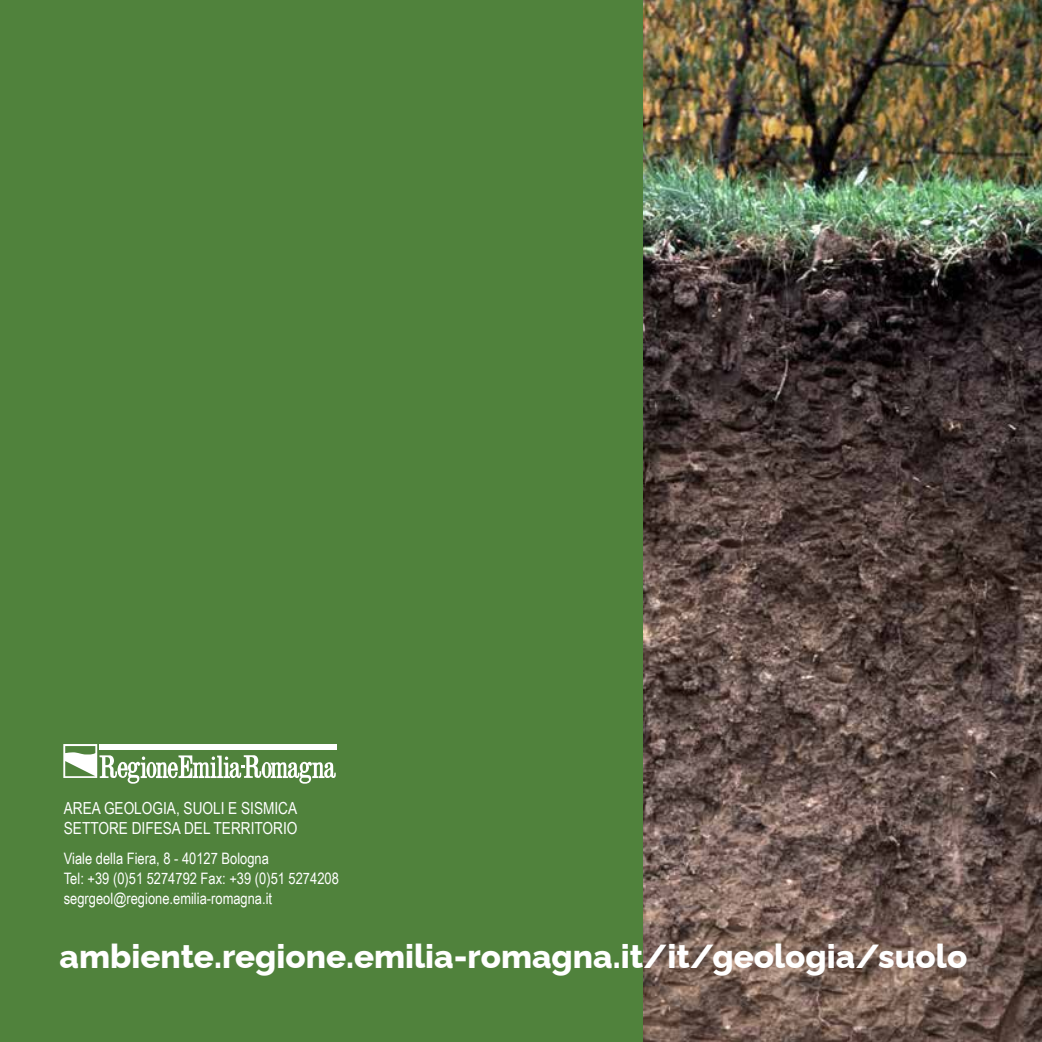
<style>
.page{position:relative;width:1042px;height:1042px;background:#fff}
.page>*{position:absolute;margin:0;border:0;box-sizing:border-box;transform-origin:0 0}
.t1{font:800 33.25px "Raleway";color:#fff}
.t2{font:16.62px/19.9px "Arial Narrow";color:#fff}
.t3{font:15.75px/19.9px "Arial Narrow";color:#fff}
</style>
<div class="page">
<div style="left:0;top:0;width:982px;height:1042px;background:#50823c"></div>
<img style="left:644px;top:0;width:398px;height:1042px">
<div style="left:99px;top:744px;width:238px;height:6px;background:#fff"></div>
<svg style="left:63px;top:744px;width:273px;height:39px"></svg>
<p class="t2" style="left:64px;top:798px;width:235px">AREA GEOLOGIA, SUOLI E SISMICA<br>SETTORE DIFESA DEL TERRITORIO</p>
<p class="t3" style="left:64px;top:847px;width:277px">Viale della Fiera, 8 - 40127 Bologna<br>Tel: +39 (0)51 5274792 Fax: +39 (0)51 5274208 segrgeol@regione.emilia-romagna.it</p>
<h1 class="t1" style="left:60px;top:929px;width:909px">ambiente.regione.emilia-romagna.it/it/geologia/suolo</h1>
</div>
